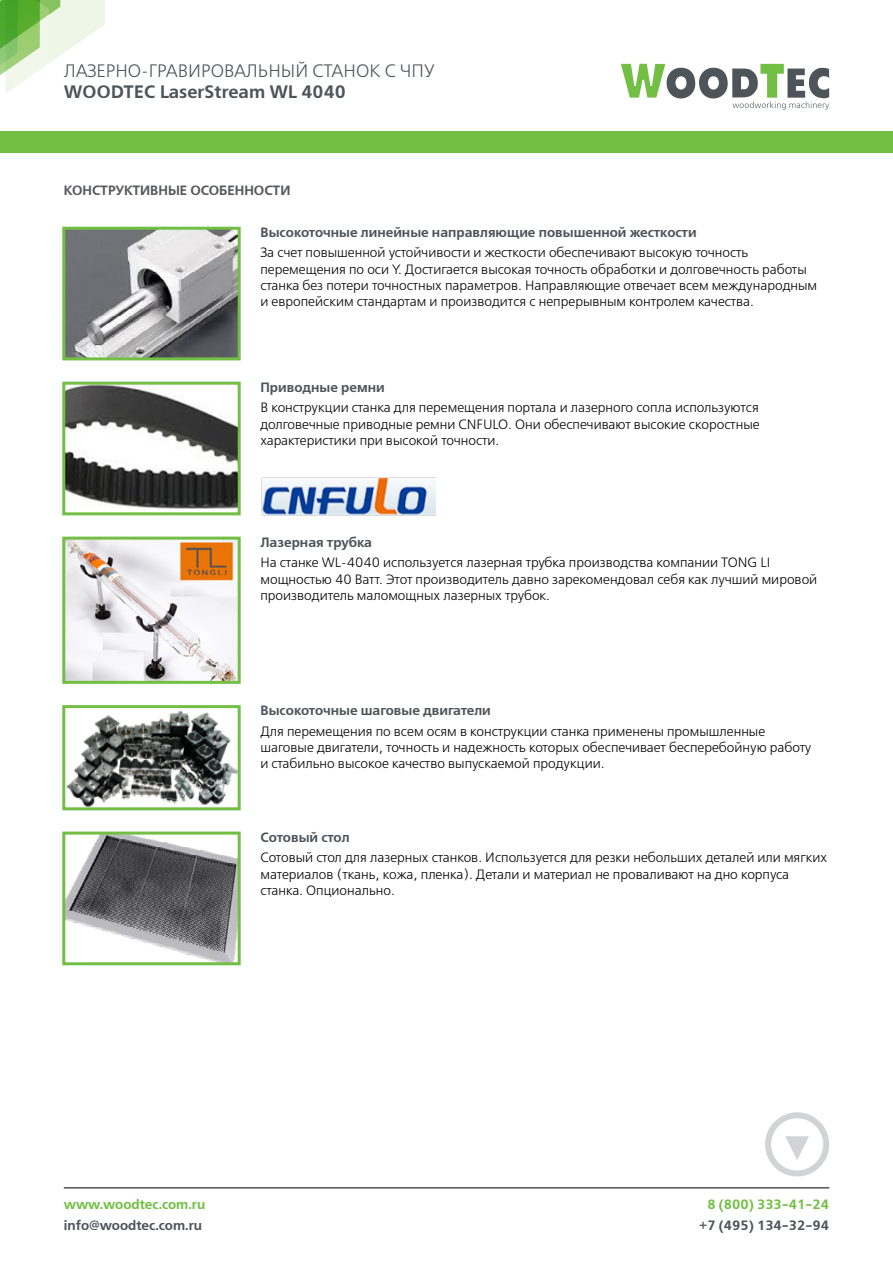
<style>
.page{position:relative;width:893px;height:1263px;background:#fff}
.page>*{position:absolute;margin:0;border:0;box-sizing:border-box;transform-origin:0 0}
.t1{font:18px "Free Set Light C";color:#4d555b}
.t2{font:18px "Free Set Demi C";color:#4d555b}
.t3{font:13.5px/16.2px "Free Set Light C";color:#000}
.t4{font:13.5px "Free Set Demi C";color:#4d555b}
.t5{font:13.5px "Free Set Demi C";color:#72bf44}
.t6{font:13.5px "Free Set Demi C";color:#58595b}
</style>
<div class="page">
<svg style="left:0;top:0;width:105px;height:93px"></svg>
<svg style="left:621px;top:64px;width:208px;height:46px"></svg>
<div style="left:0;top:131px;width:893px;height:21px;background:#72bf44"></div>
<hr style="left:64px;top:1187px;width:765px;height:1px;background:#4d555b">
<div style="left:765px;top:1112px;width:64px;height:64px;border:6px solid #d1d3d4;border-radius:50%"></div>
<svg style="left:785px;top:1136px;width:24px;height:24px"></svg>
<img style="left:66px;top:231px;width:171px;height:125px">
<div style="left:62px;top:227px;width:179px;height:133px;border:3px solid #72bf44"></div>
<img style="left:66px;top:386px;width:171px;height:123px">
<div style="left:62px;top:382px;width:179px;height:133px;border:3px solid #72bf44"></div>
<img style="left:66px;top:835px;width:171px;height:126px">
<div style="left:62px;top:831px;width:179px;height:134px;border:3px solid #72bf44"></div>
<img style="left:66px;top:710px;width:171px;height:96px">
<div style="left:62px;top:705px;width:179px;height:105px;border:3px solid #72bf44"></div>
<img style="left:66px;top:541px;width:171px;height:139px">
<div style="left:62px;top:537px;width:179px;height:147px;border:3px solid #72bf44"></div>
<img style="left:262px;top:478px;width:174px;height:37px">
<h1 class="t1" style="left:64px;top:61px;width:372px">ЛАЗЕРНО-ГРАВИРОВАЛЬНЫЙ СТАНОК С ЧПУ</h1>
<h1 class="t2" style="left:64px;top:82px;width:283px">WOODTEC LaserStream WL 4040</h1>
<p class="t6" style="left:64px;top:183px;width:228px">КОНСТРУКТИВНЫЕ ОСОБЕННОСТИ</p>
<p class="t4" style="left:260px;top:225px;width:438px">Высокоточные линейные направляющие повышенной жесткости</p>
<p class="t3" style="left:260px;top:245px;width:558px">За счет повышенной устойчивости и жесткости обеспечивают высокую точность перемещения по оси Y. Достигается высокая точность обработки и долговечность работы станка без потери точностных параметров. Направляющие отвечает всем международным и европейским стандартам и производится с непрерывным контролем качества.</p>
<p class="t4" style="left:260px;top:380px;width:126px">Приводные ремни</p>
<p class="t3" style="left:260px;top:400px;width:501px;text-align:justify">В конструкции станка для перемещения портала и лазерного сопла используются долговечные приводные ремни CNFULO. Они обеспечивают высокие скоростные характеристики при высокой точности.</p>
<p class="t4" style="left:260px;top:534px;width:113px">Лазерная трубка</p>
<p class="t3" style="left:260px;top:555px;width:558px">На станке WL-4040 используется лазерная трубка производства компании TONG LI мощностью 40 Ватт. Этот производитель давно зарекомендовал себя как лучший мировой производитель маломощных лазерных трубок.</p>
<p class="t4" style="left:260px;top:703px;width:232px">Высокоточные шаговые двигатели</p>
<p class="t3" style="left:260px;top:724px;width:553px">Для перемещения по всем осям в конструкции станка применены промышленные шаговые двигатели, точность и надежность которых обеспечивает бесперебойную работу и стабильно высокое качество выпускаемой продукции.</p>
<p class="t4" style="left:260px;top:829px;width:91px">Сотовый стол</p>
<p class="t3" style="left:260px;top:850px;width:568px">Сотовый стол для лазерных станков. Используется для резки небольших деталей или мягких материалов (ткань, кожа, пленка). Детали и материал не проваливают на дно корпуса станка. Опционально.</p>
<p class="t5" style="left:64px;top:1197px;width:143px">www.woodtec.com.ru</p>
<p class="t4" style="left:64px;top:1218px;width:140px">info@woodtec.com.ru</p>
<p class="t5" style="left:707px;top:1197px;width:123px">8 (800) 333-41-24</p>
<p class="t4" style="left:699px;top:1217px;width:131px">+7 (495) 134-32-94</p>
</div>
